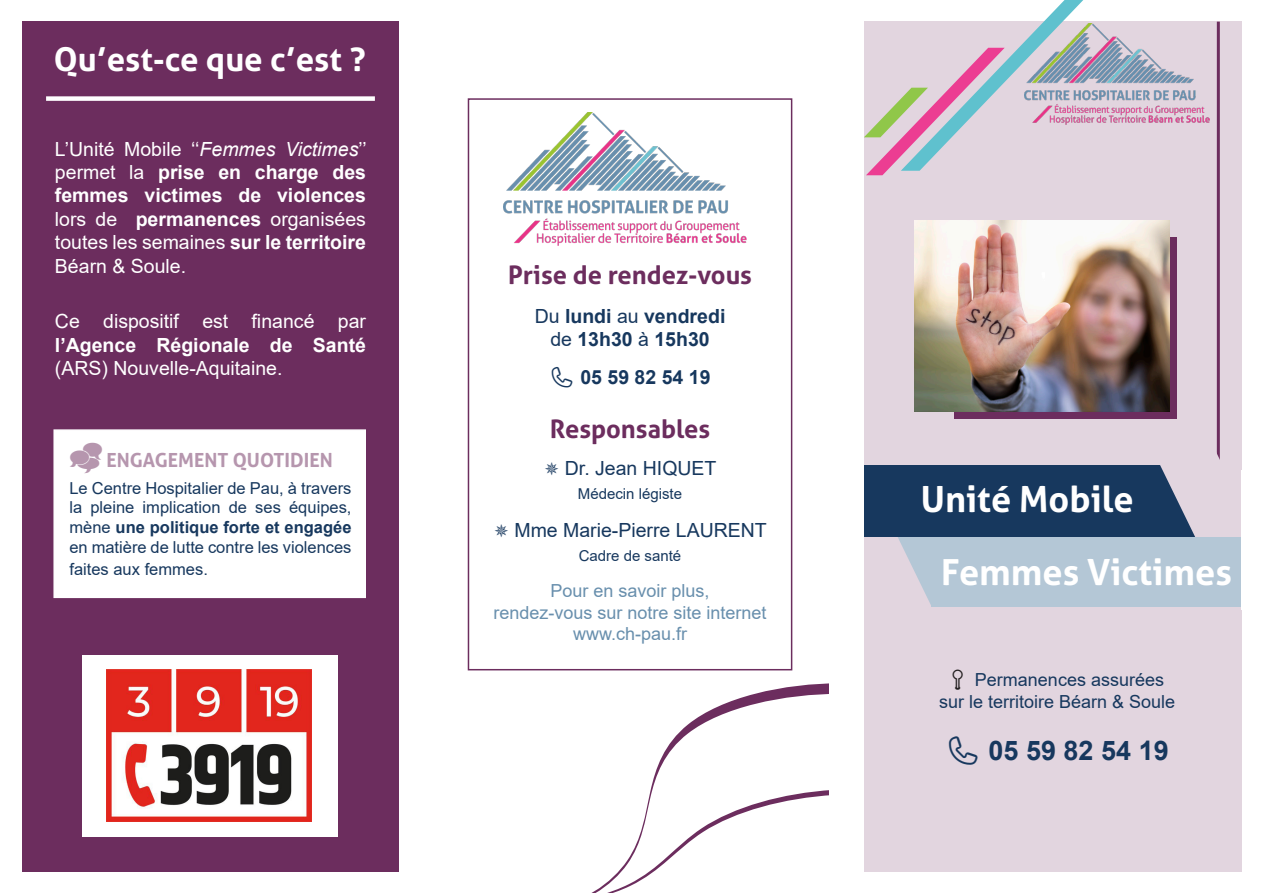
<style>
.page{position:relative;width:1263px;height:893px;background:#fff}
.page>*{position:absolute;margin:0;border:0;box-sizing:border-box;transform-origin:0 0}
.t1{font:700 36px "Aller";color:#fff}
.t2{font:700 33px "Aller";color:#fff}
.t3{font:700 27px "Arial";color:#17385e}
.t4{font:700 25.5px "Aller";color:#6c2d5e}
.t5{font:19.5px/23.4px "Arial";color:#fff;text-align:justify}
.t6{font:700 19.5px "Arial";color:#17385e}
.t7{font:19.5px "Arial";color:#17385e}
.t8{font:700 19.5px "Aller";color:#b696ae}
.t9{font:18px/21.6px "Arial";color:#688fad;text-align:center}
.t10{font:18px/21.6px "Arial";color:#17385e}
.t11{font:16.5px/19.8px "Arial";color:#17385e;text-align:justify}
.t12{font:15px "Arial";color:#17385e}
.s1{font-style:italic}
.s2{font-weight:700}
.s3{font-weight:400}
</style>
<div class="page">
<div style="left:22px;top:21px;width:377px;height:851px;background:#6c2d5e"></div>
<div style="left:864px;top:21px;width:378px;height:851px;background:#e2d5df"></div>
<img style="left:1083px;top:24px;width:127px;height:99px">
<div style="left:468px;top:98px;width:324px;height:572px;background:#fff;border:2px solid #6c2d5e"></div>
<svg style="left:864px;top:0;width:219px;height:175px"></svg>
<div style="left:954px;top:237px;width:223px;height:181px;background:#6c2d5e"></div>
<hr style="left:1217px;top:22px;width:3px;height:478px;background:#6c2d5e">
<div style="left:46px;top:96px;width:329px;height:5px;background:#fff"></div>
<svg style="left:754px;top:683px;width:75px;height:11px"></svg>
<svg style="left:650px;top:694px;width:178px;height:96px"></svg>
<svg style="left:337px;top:795px;width:492px;height:98px"></svg>
<div style="left:932px;top:537px;width:311px;height:69px;background:#b4c7d6"></div>
<div style="left:864px;top:466px;width:341px;height:71px;background:#17385e"></div>
<svg style="left:1160px;top:440px;width:82px;height:103px"></svg>
<div style="left:1172px;top:537px;width:66px;height:8px;background:#b4c7d6"></div>
<div style="left:1242px;top:470px;width:21px;height:140px;background:#fff"></div>
<svg style="left:898px;top:537px;width:34px;height:69px"></svg>
<img style="left:914px;top:220px;width:256px;height:191px">
<div style="left:53px;top:429px;width:313px;height:169px;background:#fff;border:2px solid #fff"></div>
<img style="left:503px;top:113px;width:244px;height:132px">
<div style="left:82px;top:655px;width:255px;height:182px;background:#fff"></div>
<img style="left:107px;top:670px;width:205px;height:151px">
<p class="t2" style="left:54px;top:39px;width:313px">Qu’est-ce que c’est ?</p>
<p class="t5" style="left:55px;top:137px;width:313px">L’Unité Mobile ‘‘<span class="s1">Femmes Victimes</span>’’ permet la <span class="s2">prise en charge des femmes victimes de violences </span>lors de <span class="s2">permanences</span> organisées toutes les semaines <span class="s2">sur le territoire </span>Béarn &amp; Soule.</p>
<p class="t5" style="left:55px;top:310px;width:312px">Ce dispositif est financé par <span class="s2">l’Agence Régionale de Santé </span>(ARS) Nouvelle-Aquitaine.</p>
<p class="t8" style="left:106px;top:448px;width:228px">ENGAGEMENT QUOTIDIEN</p>
<p class="t11" style="left:69px;top:478px;width:284px">Le Centre Hospitalier de Pau, à travers la pleine implication de ses équipes, mène <span class="s2">une politique forte et engagée </span>en matière de lutte contre les violences</p>
<p class="t11" style="left:69px;top:559px;width:140px">faites aux femmes.</p>
<p class="t4" style="left:508px;top:259px;width:245px">Prise de rendez-vous</p>
<p class="t6" style="left:535px;top:302px;width:192px"><span class="s3">Du</span> lundi <span class="s3">au</span> vendredi</p>
<p class="t6" style="left:550px;top:325px;width:161px"><span class="s3">de</span> 13h30 <span class="s3">à</span> 15h30</p>
<p class="t6" style="left:580px;top:364px;width:132px">05 59 82 54 19</p>
<p class="t4" style="left:550px;top:414px;width:162px">Responsables</p>
<p class="t7" style="left:544px;top:455px;width:174px">✵ Dr. Jean HIQUET</p>
<p class="t12" style="left:578px;top:483px;width:106px">Médecin légiste</p>
<p class="t7" style="left:493px;top:517px;width:275px">✵ Mme Marie-Pierre LAURENT</p>
<p class="t12" style="left:579px;top:545px;width:104px">Cadre de santé</p>
<p class="t9" style="left:493px;top:580px;width:275px">Pour en savoir plus,<br>rendez-vous sur notre site internet</p>
<p class="t9" style="left:573px;top:623px;width:116px">www.ch-pau.fr</p>
<p class="t1" style="left:921px;top:477px;width:214px">Unité Mobile</p>
<p class="t1" style="left:941px;top:550px;width:292px">Femmes Victimes</p>
<p class="t10" style="left:939px;top:669px;width:238px;text-indent:36px">Permanences assurées sur le territoire Béarn &amp; Soule</p>
<p class="t3" style="left:988px;top:731px;width:182px">05 59 82 54 19</p>
</div>
